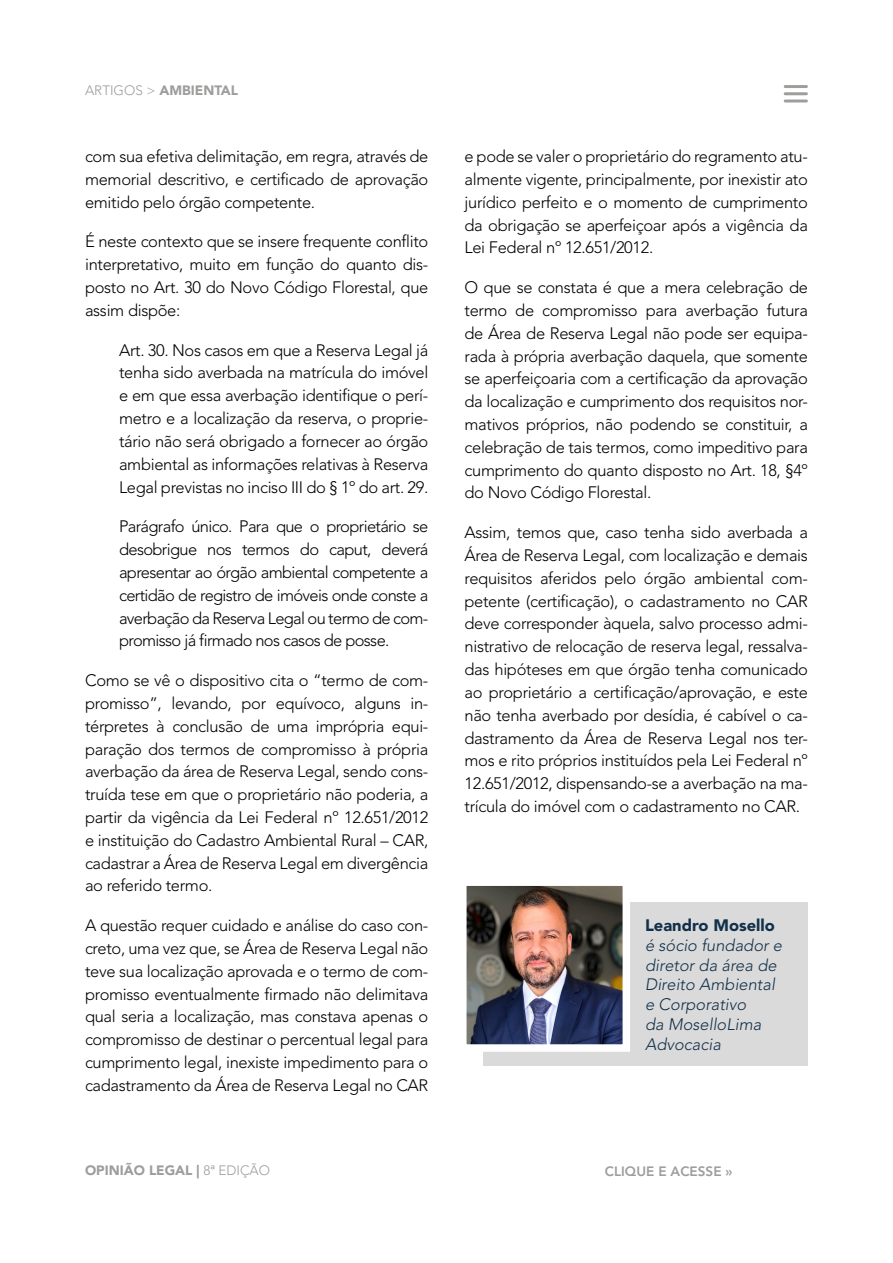
<style>
.page{position:relative;width:893px;height:1263px;background:#fff}
.page>*{position:absolute;margin:0;border:0;box-sizing:border-box;transform-origin:0 0}
.t1{font:300 16.5px/22.8px "Avenir LT Std";letter-spacing:-.02em;color:#000;text-align:justify}
.t2{font:italic 300 16.5px/19.8px "Avenir LT Std";color:#12304a}
.t3{font:900 16.5px "Avenir LT Std";color:#12304a}
.t4{font:900 13.5px "Avenir LT Std";color:#9d9d9c}
.t5{font:800 13.5px "Avenir LT Std";color:#9d9d9c}
.s1{font-weight:300}
</style>
<div class="page">
<hr style="left:785px;top:85px;width:21px;height:3px;background:#9e9e9c">
<hr style="left:785px;top:92px;width:21px;height:3px;background:#9e9e9c">
<hr style="left:785px;top:99px;width:21px;height:3px;background:#9e9e9c">
<div style="left:483px;top:902px;width:325px;height:164px;background:#dadada"></div>
<img style="left:468px;top:887px;width:153px;height:156px">
<div style="left:459px;top:878px;width:171px;height:174px;border:8px solid #fff"></div>
<p class="t4" style="left:85px;top:82px;width:155px"><span class="s1">ARTIGOS &gt;</span> AMBIENTAL</p>
<p class="t1" style="left:85px;top:145px;width:345px">com sua efetiva delimitação, em regra, através de memorial descritivo, e certificado de aprovação emitido pelo órgão competente.</p>
<p class="t1" style="left:85px;top:230px;width:345px">É neste contexto que se insere frequente conflito interpretativo, muito em função do quanto dis&shy;posto no Art. 30 do Novo Código Florestal, que assim dispõe:</p>
<p class="t1" style="left:119px;top:339px;width:311px">Art. 30. Nos casos em que a Reserva Legal já tenha sido averbada na matrícula do imóvel e em que essa averbação identifique o perí&shy;metro e a localização da reserva, o proprie&shy;tário não será obrigado a fornecer ao órgão ambiental as informações relativas à Reserva Legal previstas no inciso III do § 1º do art. 29.</p>
<p class="t1" style="left:119px;top:515px;width:311px">Parágrafo único. Para que o proprietário se desobrigue nos termos do caput, deverá apresentar ao órgão ambiental competente a certidão de registro de imóveis onde conste a averbação da Reserva Legal ou termo de com&shy;promisso já firmado nos casos de posse.</p>
<p class="t1" style="left:85px;top:669px;width:345px">Como se vê o dispositivo cita o “termo de com&shy;promisso”, levando, por equívoco, alguns in&shy;térpretes à conclusão de uma imprópria equi&shy;paração dos termos de compromisso à própria averbação da área de Reserva Legal, sendo cons&shy;truída tese em que o proprietário não poderia, a partir da vigência da Lei Federal nº 12.651/2012 e instituição do Cadastro Ambiental Rural – CAR, cadastrar a Área de Reserva Legal em divergência ao referido termo.</p>
<p class="t1" style="left:85px;top:914px;width:345px">A questão requer cuidado e análise do caso con&shy;creto, uma vez que, se Área de Reserva Legal não teve sua localização aprovada e o termo de com&shy;promisso eventualmente firmado não delimitava qual seria a localização, mas constava apenas o compromisso de destinar o percentual legal para cumprimento legal, inexiste impedimento para o cadastramento da Área de Reserva Legal no CAR</p>
<p class="t1" style="left:465px;top:145px;width:345px">e pode se valer o proprietário do regramento atu&shy;almente vigente, principalmente, por inexistir ato jurídico perfeito e o momento de cumprimento da obrigação se aperfeiçoar após a vigência da Lei Federal nº 12.651/2012.</p>
<p class="t1" style="left:465px;top:276px;width:345px">O que se constata é que a mera celebração de termo de compromisso para averbação futura de Área de Reserva Legal não pode ser equipa&shy;rada à própria averbação daquela, que somente se aperfeiçoaria com a certificação da aprovação da localização e cumprimento dos requisitos nor&shy;mativos próprios, não podendo se constituir, a celebração de tais termos, como impeditivo para cumprimento do quanto disposto no Art. 18, §4º do Novo Código Florestal.</p>
<p class="t1" style="left:465px;top:521px;width:345px">Assim, temos que, caso tenha sido averbada a Área de Reserva Legal, com localização e demais requisitos aferidos pelo órgão ambiental com&shy;petente (certificação), o cadastramento no CAR deve corresponder àquela, salvo processo admi&shy;nistrativo de relocação de reserva legal, ressalva&shy;das hipóteses em que órgão tenha comunicado ao proprietário a certificação/aprovação, e este não tenha averbado por desídia, é cabível o ca&shy;dastramento da Área de Reserva Legal nos ter&shy;mos e rito próprios instituídos pela Lei Federal nº 12.651/2012, dispensando-se a averbação na ma&shy;trícula do imóvel com o cadastramento no CAR.</p>
<p class="t3" style="left:645px;top:915px;width:131px">Leandro Mosello</p>
<p class="t2" style="left:645px;top:935px;width:138px">é sócio fundador e diretor da área de<br>Direito Ambiental e Corporativo<br>da MoselloLima<br>Advocacia</p>
<p class="t4" style="left:85px;top:1162px;width:187px">OPINIÃO LEGAL | <span class="s1">8a EDIÇÃO</span></p>
<p class="t5" style="left:605px;top:1164px;width:129px">CLIQUE E ACESSE »</p>
</div>
